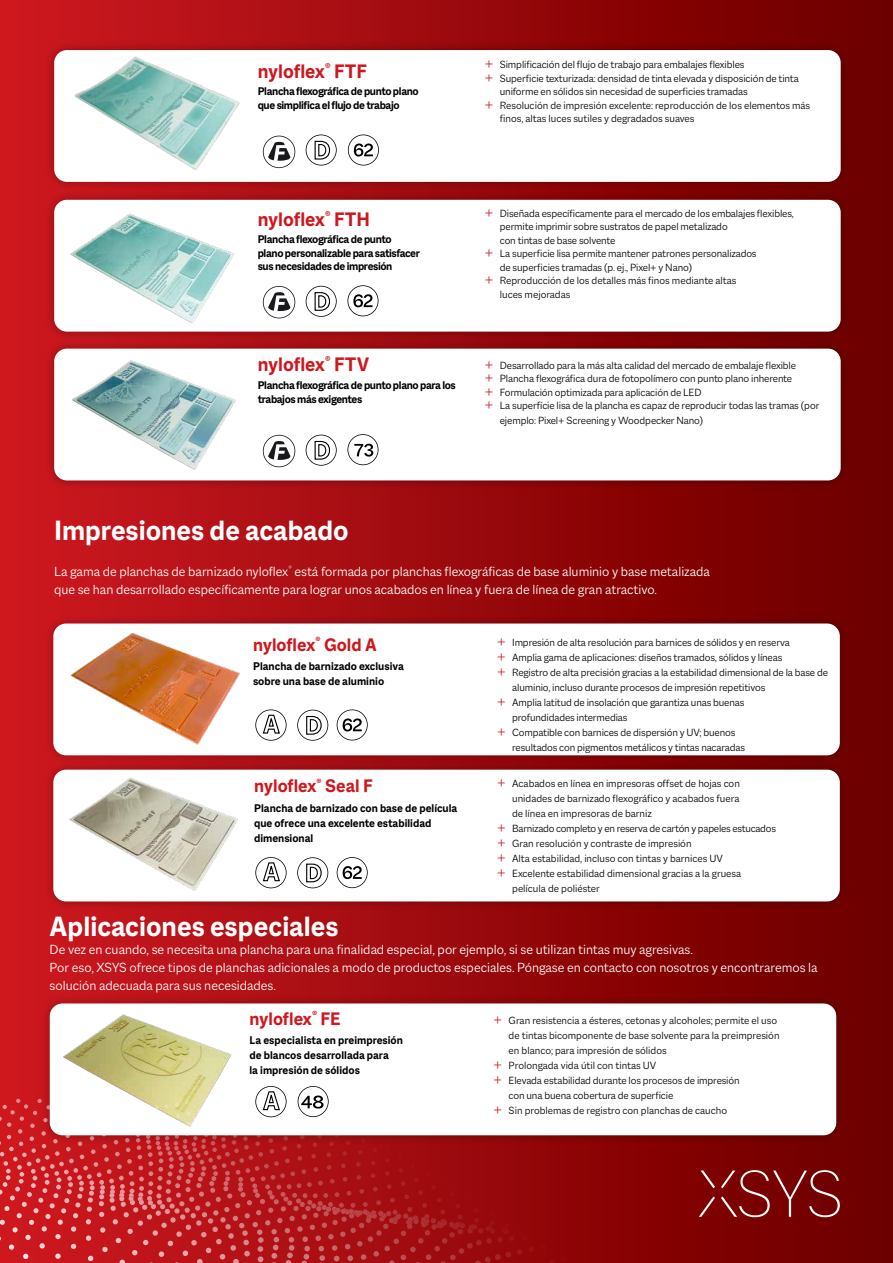
<style>
.page{position:relative;width:893px;height:1263px;background:#fff}
.page>*{position:absolute;margin:0;border:0;box-sizing:border-box;transform-origin:0 0}
.t1{font:700 30px "Macklin Sans";color:#fff}
.t2{font:700 21px "Macklin Sans";color:#ce171e}
.t3{font:700 19.5px "Macklin Sans";color:#ce171e}
.t4{font:300 14.25px/18px "Macklin Sans";color:#fff}
.t5{font:700 12px/13.5px "Macklin Sans";letter-spacing:-.03em;color:#000}
.t6{font:700 12px/15px "Macklin Sans";color:#000}
.t7{font:300 11.25px/13.5px "Macklin Sans";letter-spacing:-.01em;color:#000}
.s1{font-size:15px;color:#ce171e}
</style>
<div class="page">
<div style="left:0;top:0;width:893px;height:1263px;background:linear-gradient(to right,#ce1920,#6b0000)"></div>
<div style="left:44px;top:760px;width:805px;height:151px;background:#000;opacity:.3"></div>
<div style="left:53px;top:770px;width:787px;height:131px;background:#fff;border-radius:13px"></div>
<div style="left:45px;top:191px;width:805px;height:150px;background:#000;opacity:.3"></div>
<div style="left:54px;top:200px;width:787px;height:132px;background:#fff;border-radius:13px"></div>
<div style="left:45px;top:340px;width:805px;height:150px;background:#000;opacity:.3"></div>
<div style="left:54px;top:349px;width:787px;height:131px;background:#fff;border-radius:13px"></div>
<div style="left:44px;top:614px;width:805px;height:151px;background:#000;opacity:.3"></div>
<div style="left:53px;top:623px;width:787px;height:132px;background:#fff;border-radius:13px"></div>
<div style="left:41px;top:994px;width:804px;height:151px;background:#000;opacity:.3"></div>
<div style="left:50px;top:1003px;width:786px;height:132px;background:#fff;border-radius:13px"></div>
<div style="left:45px;top:41px;width:805px;height:150px;background:#000;opacity:.3"></div>
<div style="left:54px;top:50px;width:787px;height:132px;background:#fff;border-radius:13px"></div>
<img style="left:50px;top:1007px;width:182px;height:79px">
<img style="left:53px;top:770px;width:185px;height:131px">
<img style="left:53px;top:625px;width:208px;height:131px">
<img style="left:54px;top:199px;width:198px;height:290px">
<svg style="left:336px;top:709px;width:32px;height:32px"></svg>
<svg style="left:336px;top:857px;width:32px;height:31px"></svg>
<img style="left:54px;top:50px;width:198px;height:149px">
<svg style="left:347px;top:285px;width:32px;height:31px"></svg>
<svg style="left:348px;top:134px;width:31px;height:32px"></svg>
<svg style="left:347px;top:434px;width:32px;height:31px"></svg>
<svg style="left:297px;top:709px;width:31px;height:32px"></svg>
<svg style="left:297px;top:857px;width:31px;height:31px"></svg>
<svg style="left:305px;top:134px;width:32px;height:32px"></svg>
<svg style="left:305px;top:286px;width:32px;height:31px"></svg>
<svg style="left:305px;top:434px;width:32px;height:32px"></svg>
<svg style="left:255px;top:709px;width:32px;height:32px"></svg>
<svg style="left:255px;top:857px;width:32px;height:31px"></svg>
<svg style="left:0;top:1086px;width:893px;height:177px"></svg>
<svg style="left:263px;top:135px;width:32px;height:33px"></svg>
<svg style="left:263px;top:286px;width:32px;height:33px"></svg>
<svg style="left:263px;top:435px;width:32px;height:32px"></svg>
<h2 class="t2" style="left:258px;top:59px;width:111px">nyloflex<sup>®</sup> FTF</h2>
<p class="t5" style="left:258px;top:85px;width:163px">Plancha flexográfica de punto plano que simplifica el flujo de trabajo</p>
<p class="t7" style="left:485px;top:58px;width:261px"><span class="s1">+</span> Simplificación del flujo de trabajo para embalajes flexibles</p>
<p class="t7" style="left:485px;top:71px;width:315px"><span class="s1">+</span> Superficie texturizada: densidad de tinta elevada y disposición de tinta</p>
<p class="t7" style="left:500px;top:85px;width:249px">uniforme en sólidos sin necesidad de superficies tramadas</p>
<p class="t7" style="left:485px;top:98px;width:327px"><span class="s1">+</span> Resolución de impresión excelente: reproducción de los elementos más</p>
<p class="t7" style="left:500px;top:112px;width:196px">finos, altas luces sutiles y degradados suaves</p>
<h2 class="t2" style="left:258px;top:206px;width:114px">nyloflex<sup>®</sup> FTH</h2>
<p class="t5" style="left:258px;top:233px;width:164px">Plancha flexográfica de punto plano personalizable para satisfacer sus necesidades de impresión</p>
<h2 class="t2" style="left:258px;top:352px;width:113px">nyloflex<sup>®</sup> FTV</h2>
<p class="t5" style="left:258px;top:378px;width:200px">Plancha flexográfica de punto plano para los trabajos más exigentes</p>
<p class="t7" style="left:485px;top:206px;width:311px"><span class="s1">+</span> Diseñada específicamente para el mercado de los embalajes flexibles,</p>
<p class="t7" style="left:500px;top:220px;width:229px">permite imprimir sobre sustratos de papel metalizado</p>
<p class="t7" style="left:500px;top:233px;width:117px">con tintas de base solvente</p>
<p class="t7" style="left:485px;top:247px;width:273px"><span class="s1">+</span> La superficie lisa permite mantener patrones personalizados</p>
<p class="t7" style="left:500px;top:260px;width:194px">de superficies tramadas (p. ej., Pixel+ y Nano)</p>
<p class="t7" style="left:485px;top:274px;width:253px"><span class="s1">+</span> Reproducción de los detalles más finos mediante altas</p>
<p class="t7" style="left:500px;top:287px;width:72px">luces mejoradas</p>
<p class="t7" style="left:485px;top:358px;width:336px"><span class="s1">+</span> Desarrollado para la más alta calidad del mercado de embalaje flexible<br><span class="s1">+</span> Plancha flexográfica dura de fotopolímero con punto plano inherente<br><span class="s1">+</span> Formulación optimizada para aplicación de LED<br><span class="s1">+</span> La superfície lisa de la plancha es capaz de reproducir todas las tramas (por</p>
<p class="t7" style="left:500px;top:414px;width:205px">ejemplo: Pixel+ Screening y Woodpecker Nano)</p>
<h1 class="t1" style="left:54px;top:513px;width:296px">Impresiones de acabado</h1>
<p class="t4" style="left:54px;top:562px;width:657px">La gama de planchas de barnizado nyloflex<sup>®</sup> está formada por planchas flexográficas de base aluminio y base metalizada que se han desarrollado específicamente para lograr unos acabados en línea y fuera de línea de gran atractivo.</p>
<h3 class="t3" style="left:253px;top:633px;width:125px">nyloflex<sup>®</sup> Gold A</h3>
<p class="t6" style="left:253px;top:659px;width:152px">Plancha de barnizado exclusiva sobre una base de aluminio</p>
<h3 class="t3" style="left:254px;top:775px;width:120px">nyloflex<sup>®</sup> Seal F</h3>
<p class="t6" style="left:254px;top:800px;width:205px">Plancha de barnizado con base de película que ofrece una excelente estabilidad dimensional</p>
<p class="t7" style="left:497px;top:636px;width:294px"><span class="s1">+</span> Impresión de alta resolución para barnices de sólidos y en reserva</p>
<p class="t7" style="left:497px;top:651px;width:287px"><span class="s1">+</span> Amplia gama de aplicaciones: diseños tramados, sólidos y líneas</p>
<p class="t7" style="left:497px;top:666px;width:332px"><span class="s1">+</span> Registro de alta precisión gracias a la estabilidad dimensional de la base de</p>
<p class="t7" style="left:512px;top:681px;width:255px">aluminio, incluso durante procesos de impresión repetitivos</p>
<p class="t7" style="left:497px;top:696px;width:249px"><span class="s1">+</span> Amplia latitud de insolación que garantiza unas buenas</p>
<p class="t7" style="left:512px;top:711px;width:117px">profundidades intermedias</p>
<p class="t7" style="left:497px;top:726px;width:240px"><span class="s1">+</span> Compatible con barnices de dispersión y UV; buenos</p>
<p class="t7" style="left:512px;top:741px;width:234px">resultados con pigmentos metálicos y tintas nacaradas</p>
<p class="t7" style="left:497px;top:776px;width:244px"><span class="s1">+</span> Acabados en línea en impresoras offset de hojas con</p>
<p class="t7" style="left:512px;top:791px;width:229px">unidades de barnizado flexográfico y acabados fuera</p>
<p class="t7" style="left:512px;top:806px;width:141px">de línea en impresoras de barniz</p>
<p class="t7" style="left:497px;top:821px;width:280px"><span class="s1">+</span> Barnizado completo y en reserva de cartón y papeles estucados</p>
<p class="t7" style="left:497px;top:836px;width:196px"><span class="s1">+</span> Gran resolución y contraste de impresión</p>
<p class="t7" style="left:497px;top:851px;width:227px"><span class="s1">+</span> Alta estabilidad, incluso con tintas y barnices UV</p>
<p class="t7" style="left:497px;top:866px;width:246px"><span class="s1">+</span> Excelente estabilidad dimensional gracias a la gruesa</p>
<p class="t7" style="left:512px;top:881px;width:89px">película de poliéster</p>
<h1 class="t1" style="left:50px;top:909px;width:290px">Aplicaciones especiales</h1>
<p class="t4" style="left:50px;top:940px;width:769px">De vez en cuando, se necesita una plancha para una finalidad especial, por ejemplo, si se utilizan tintas muy agresivas.<br>Por eso, XSYS ofrece tipos de planchas adicionales a modo de productos especiales. Póngase en contacto con nosotros y encontraremos la solución adecuada para sus necesidades.</p>
<h3 class="t3" style="left:250px;top:1007px;width:93px">nyloflex<sup>®</sup> FE</h3>
<p class="t6" style="left:250px;top:1032px;width:155px">La especialista en preimpresión de blancos desarrollada para<br>la impresión de sólidos</p>
<p class="t7" style="left:494px;top:1014px;width:285px"><span class="s1">+</span> Gran resistencia a ésteres, cetonas y alcoholes; permite el uso</p>
<p class="t7" style="left:509px;top:1029px;width:272px">de tintas bicomponente de base solvente para la preimpresión</p>
<p class="t7" style="left:509px;top:1044px;width:160px">en blanco; para impresión de sólidos</p>
<p class="t7" style="left:494px;top:1059px;width:164px"><span class="s1">+</span> Prolongada vida útil con tintas UV</p>
<p class="t7" style="left:494px;top:1074px;width:248px"><span class="s1">+</span> Elevada estabilidad durante los procesos de impresión</p>
<p class="t7" style="left:509px;top:1089px;width:166px">con una buena cobertura de superficie</p>
<p class="t7" style="left:494px;top:1104px;width:235px"><span class="s1">+</span> Sin problemas de registro con planchas de caucho</p>
</div>
